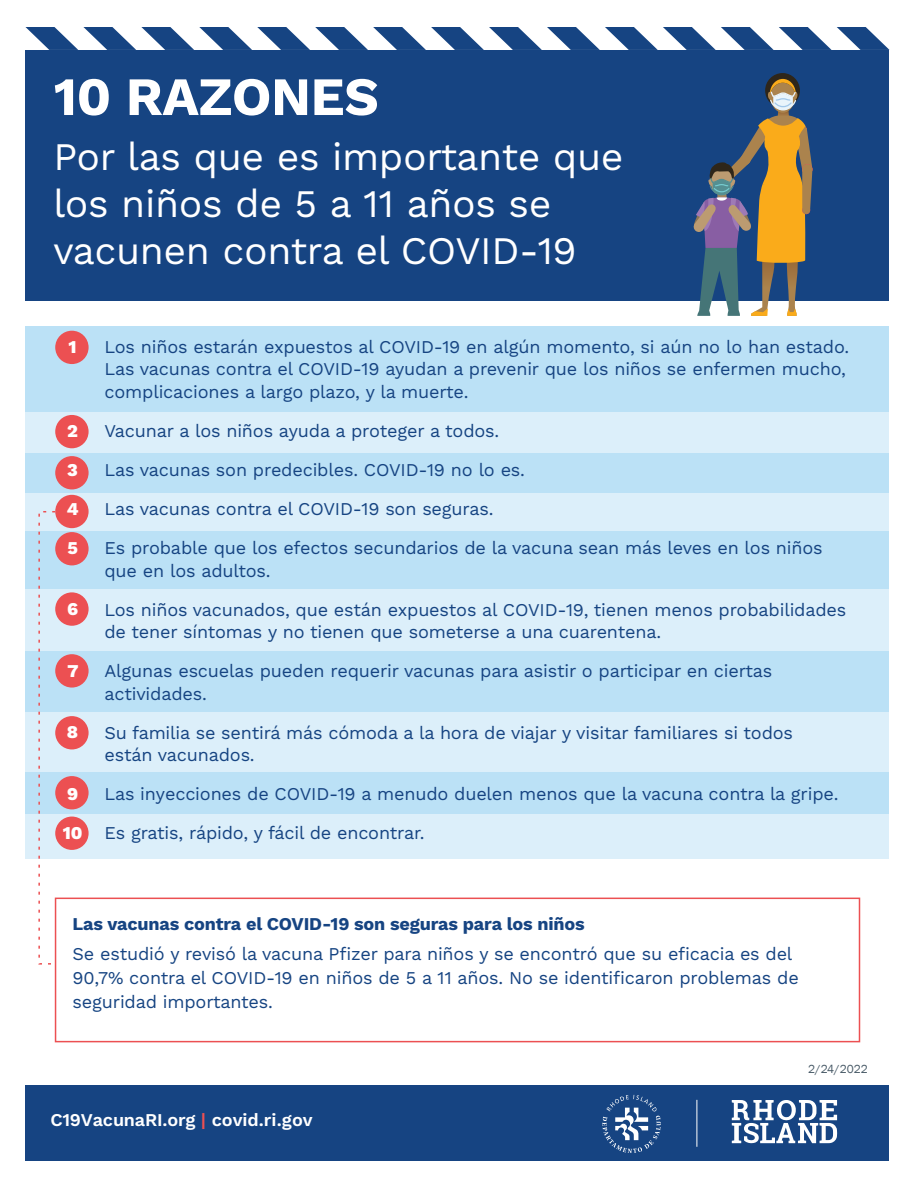
<style>
.page{position:relative;width:918px;height:1188px;background:#fff}
.page>*{position:absolute;margin:0;border:0;box-sizing:border-box;transform-origin:0 0}
.t1{font:700 54px "Work Sans";letter-spacing:-.01em;color:#fff}
.t2{font:39px/46.8px "Work Sans";letter-spacing:-.01em;color:#fff}
.t3{font:18px/39px "Work Sans";letter-spacing:-.01em;color:#164482}
.t4{font:700 18px "Work Sans";letter-spacing:-.01em;color:#164482}
.t5{font:600 18px "Work Sans";letter-spacing:-.01em;color:#fff}
.t6{font:800 18px/39px "Work Sans";color:#fff;text-align:justify}
.t7{font:12px "Franklin Gothic";color:#475966}
.s1{color:#ec5052}
</style>
<div class="page">
<svg style="left:25px;top:27px;width:865px;height:23px"></svg>
<div style="left:26px;top:50px;width:864px;height:251px;background:#164482"></div>
<div style="left:26px;top:326px;width:864px;height:86px;background:#bbe1f6"></div>
<div style="left:26px;top:453px;width:864px;height:40px;background:#bbe1f6"></div>
<div style="left:26px;top:531px;width:864px;height:59px;background:#bbe1f6"></div>
<div style="left:26px;top:651px;width:864px;height:61px;background:#bbe1f6"></div>
<div style="left:26px;top:590px;width:864px;height:61px;background:#dceffa"></div>
<div style="left:26px;top:772px;width:864px;height:42px;background:#bbe1f6"></div>
<div style="left:26px;top:712px;width:864px;height:60px;background:#dceffa"></div>
<div style="left:26px;top:814px;width:864px;height:45px;background:#dceffa"></div>
<div style="left:26px;top:412px;width:864px;height:41px;background:#dceffa"></div>
<div style="left:26px;top:493px;width:864px;height:38px;background:#dceffa"></div>
<div style="left:26px;top:1085px;width:864px;height:76px;background:#164482"></div>
<hr style="left:697px;top:1100px;width:1px;height:47px;background:#fff">
<svg style="left:732px;top:1100px;width:105px;height:44px"></svg>
<div style="left:55px;top:331px;width:34px;height:33px;background:#ec5052;border-radius:50%"></div>
<div style="left:55px;top:415px;width:34px;height:33px;background:#ec5052;border-radius:50%"></div>
<div style="left:55px;top:456px;width:34px;height:33px;background:#ec5052;border-radius:50%"></div>
<div style="left:55px;top:495px;width:34px;height:33px;background:#ec5052;border-radius:50%"></div>
<div style="left:55px;top:532px;width:34px;height:33px;background:#ec5052;border-radius:50%"></div>
<div style="left:55px;top:592px;width:34px;height:34px;background:#ec5052;border-radius:50%"></div>
<div style="left:55px;top:654px;width:34px;height:34px;background:#ec5052;border-radius:50%"></div>
<div style="left:55px;top:716px;width:34px;height:33px;background:#ec5052;border-radius:50%"></div>
<div style="left:55px;top:776px;width:34px;height:33px;background:#ec5052;border-radius:50%"></div>
<div style="left:55px;top:817px;width:34px;height:33px;background:#ec5052;border-radius:50%"></div>
<svg style="left:693px;top:73px;width:120px;height:243px"></svg>
<div style="left:55px;top:898px;width:805px;height:144px;border:2px solid #ec5052"></div>
<svg style="left:602px;top:1095px;width:59px;height:58px"></svg>
<h1 class="t1" style="left:53px;top:65px;width:327px">10 RAZONES</h1>
<h2 class="t2" style="left:53px;top:135px;width:572px">Por las que es importante que los niños de 5 a 11 años se vacunen contra el COVID-19</h2>
<p class="t6" style="left:69px;top:328px;width:10px">1</p>
<p class="t6" style="left:67px;top:412px;width:13px">2<br>3<br>4<br>5</p>
<p class="t6" style="left:67px;top:590px;width:13px">6</p>
<p class="t6" style="left:67px;top:652px;width:13px">7</p>
<p class="t6" style="left:67px;top:713px;width:13px">8</p>
<p class="t6" style="left:63px;top:775px;width:21px">9<br>10</p>
<p class="t3" style="left:104px;top:336px;width:746px;line-height:22.5px">Los niños estarán expuestos al COVID-19 en algún momento, si aún no lo han estado.<br>Las vacunas contra el COVID-19 ayudan a prevenir que los niños se enfermen mucho, complicaciones a largo plazo, y la muerte.</p>
<p class="t3" style="left:104px;top:412px;width:720px">Vacunar a los niños ayuda a proteger a todos.<br>Las vacunas son predecibles. COVID-19 no lo es.<br>Las vacunas contra el COVID-19 son seguras.<br>Es probable que los efectos secundarios de la vacuna sean más leves en los niños</p>
<p class="t3" style="left:104px;top:552px;width:743px">que en los adultos.<br>Los niños vacunados, que están expuestos al COVID-19, tienen menos probabilidades</p>
<p class="t3" style="left:104px;top:613px;width:669px">de tener síntomas y no tienen que someterse a una cuarentena.<br>Algunas escuelas pueden requerir vacunas para asistir o participar en ciertas</p>
<p class="t3" style="left:104px;top:675px;width:690px">actividades.<br>Su familia se sentirá más cómoda a la hora de viajar y visitar familiares si todos</p>
<p class="t3" style="left:104px;top:736px;width:736px">están vacunados.<br>Las inyecciones de COVID-19 a menudo duelen menos que la vacuna contra la gripe.<br>Es gratis, rápido, y fácil de encontrar.</p>
<p class="t4" style="left:73px;top:913px;width:514px">Las vacunas contra el COVID-19 son seguras para los niños</p>
<p class="t3" style="left:73px;top:942px;width:728px;line-height:24px">Se estudió y revisó la vacuna Pfizer para niños y se encontró que su eficacia es del<br>90,7% contra el COVID-19 en niños de 5 a 11 años. No se identificaron problemas de seguridad importantes.</p>
<p class="t5" style="left:50px;top:1109px;width:264px">C19VacunaRI.org <span class="s1">|</span> covid.ri.gov</p>
<p class="t7" style="left:808px;top:1062px;width:61px">2/24/2022</p>
</div>
